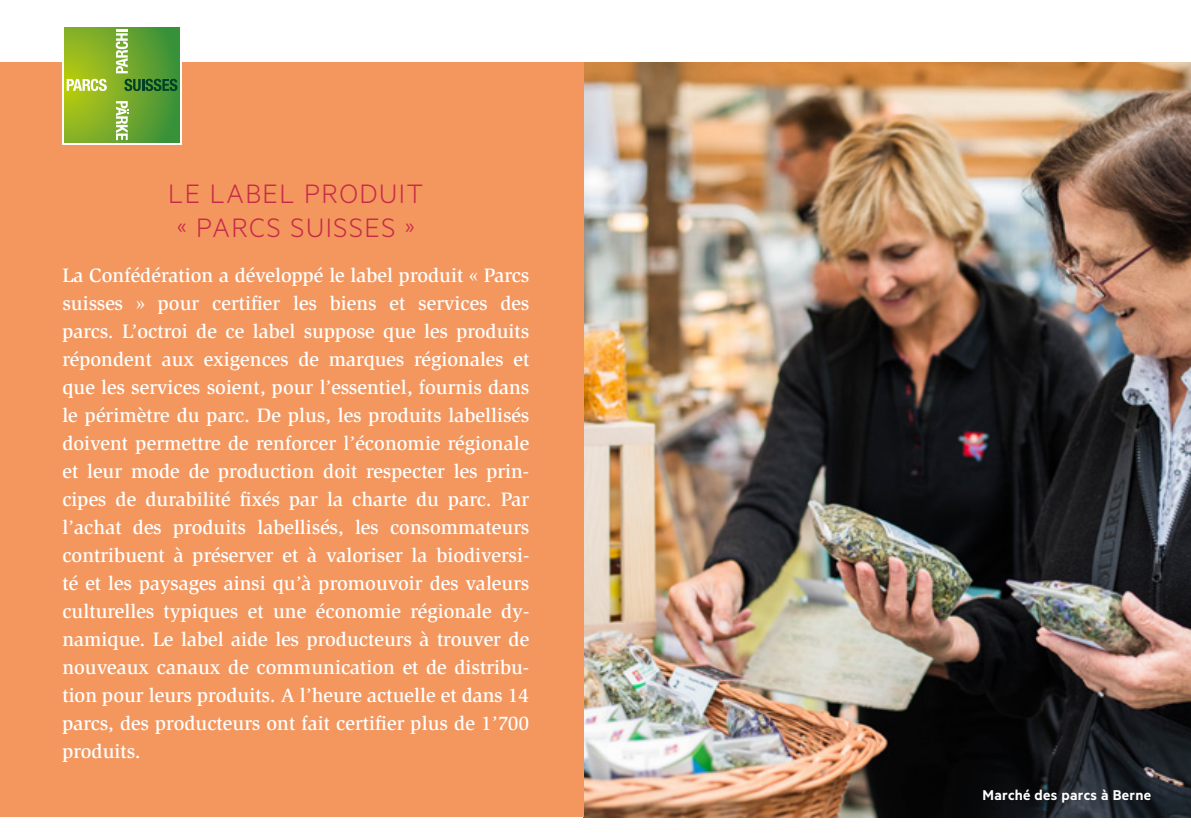
<style>
.page{position:relative;width:1191px;height:840px;background:#fff}
.page>*{position:absolute;margin:0;border:0;box-sizing:border-box;transform-origin:0 0}
.t1{font:300 30px/34px "Metric";letter-spacing:.05em;color:#c72a46}
.t2{font:500 20px/28px "Slimbach Std";color:#fff;text-align:justify}
.t3{font:600 16px "Metric";letter-spacing:.02em;color:#fff}
</style>
<div class="page">
<img style="left:583px;top:62px;width:608px;height:754px">
<div style="left:0;top:62px;width:583px;height:754px;background:#f3975f"></div>
<div style="left:63px;top:25px;width:119px;height:119px;background:linear-gradient(to right,#8eb228,#318e3a)"></div>
<svg style="left:65px;top:28px;width:114px;height:114px"></svg>
<svg style="left:116px;top:101px;width:13px;height:39px"></svg>
<svg style="left:116px;top:30px;width:12px;height:43px"></svg>
<svg style="left:67px;top:79px;width:40px;height:12px"></svg>
<svg style="left:124px;top:79px;width:53px;height:12px"></svg>
<h1 class="t1" style="left:168px;top:175px;width:257px">LE LABEL PRODUIT « PARCS SUISSES »</h1>
<p class="t2" style="left:62px;top:260px;width:468px">La Confédération a développé le label produit « Parcs suisses » pour certifier les biens et services des parcs. L’octroi de ce label suppose que les produits répondent aux exigences de marques régionales et que les services soient, pour l’essentiel, fournis dans le périmètre du parc. De plus, les produits labellisés doivent permettre de renforcer l’économie régionale et leur mode de production doit respecter les prin&shy;cipes de durabilité fixés par la charte du parc. Par l’achat des produits labellisés, les consommateurs contribuent à préserver et à valoriser la biodiversi&shy;té et les paysages ainsi qu’à promouvoir des valeurs culturelles typiques et une économie régionale dy&shy;namique. Le label aide les producteurs à trouver de nouveaux canaux de communication et de distribu&shy;tion pour leurs produits. A l’heure actuelle et dans 14 parcs, des producteurs ont fait certifier plus de 1’700 produits.</p>
<p class="t3" style="left:982px;top:785px;width:170px">Marché des parcs à Berne</p>
</div>
